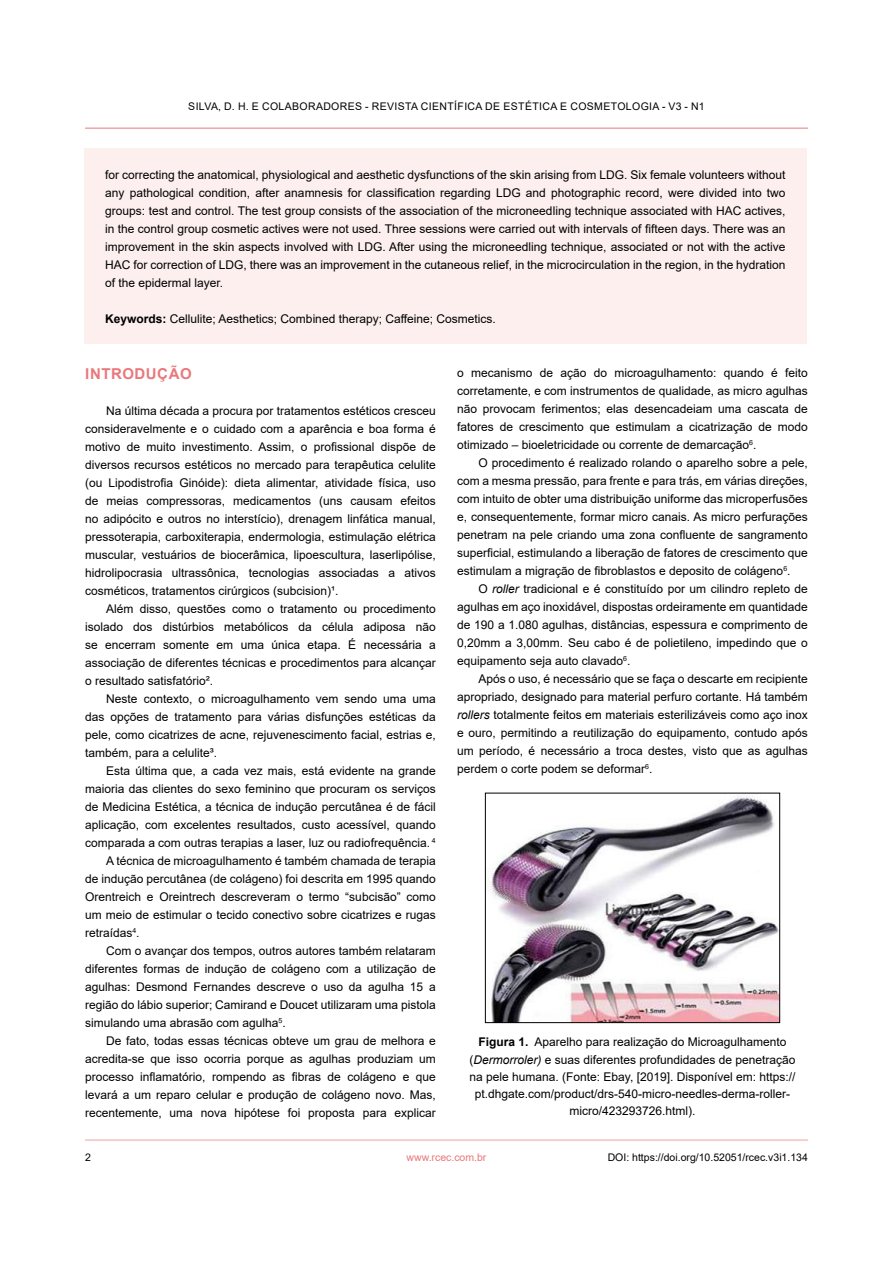
<style>
.page{position:relative;width:893px;height:1263px;background:#fff}
.page>*{position:absolute;margin:0;border:0;box-sizing:border-box;transform-origin:0 0}
.t1{font:700 15px "Arial";letter-spacing:.035em;color:#e9787c}
.t2{font:12px/18px "Arial";color:#000;text-align:justify}
.t3{font:10.5px "Arial";letter-spacing:.035em;color:#000}
.t4{font:10.5px "Arial";color:#000}
.t5{font:10.5px "Arial";color:#e9787c}
.s1{font-weight:700}
.s2{font-style:italic}
</style>
<div class="page">
<hr style="left:85px;top:128px;width:723px;height:1px;background:#e9787c">
<hr style="left:85px;top:1140px;width:723px;height:1px;background:#f0a09f">
<div style="left:84px;top:149px;width:723px;height:195px;background:#fcefee"></div>
<img style="left:489px;top:795px;width:289px;height:226px">
<div style="left:485px;top:793px;width:295px;height:230px;border:1px solid #000"></div>
<p class="t3" style="left:188px;top:99px;width:518px">SILVA, D. H. E COLABORADORES - REVISTA CIENTÍFICA DE ESTÉTICA E COSMETOLOGIA - V3 - N1</p>
<p class="t2" style="left:105px;top:166px;width:682px">for correcting the anatomical, physiological and aesthetic dysfunctions of the skin arising from LDG. Six female volunteers without any pathological condition, after anamnesis for classification regarding LDG and photographic record, were divided into two groups: test and control. The test group consists of the association of the microneedling technique associated with HAC actives, in the control group cosmetic actives were not used. Three sessions were carried out with intervals of fifteen days. There was an improvement in the skin aspects involved with LDG. After using the microneedling technique, associated or not with the active HAC for correction of LDG, there was an improvement in the cutaneous relief, in the microcirculation in the region, in the hydration of the epidermal layer.</p>
<p class="t2" style="left:105px;top:310px;width:392px"><span class="s1">Keywords:</span> Cellulite; Aesthetics; Combined therapy; Caffeine; Cosmetics.</p>
<p class="t1" style="left:85px;top:363px;width:108px">INTRODUÇÃO</p>
<p class="t2" style="left:85px;top:401px;width:352px;text-indent:21px">Na última década a procura por tratamentos estéticos cresceu consideravelmente e o cuidado com a aparência e boa forma é motivo de muito investimento. Assim, o profissional dispõe de diversos recursos estéticos no mercado para terapêutica celulite (ou Lipodistrofia Ginóide): dieta alimentar, atividade física, uso de meias compressoras, medicamentos (uns causam efeitos no adipócito e outros no interstício), drenagem linfática manual, pressoterapia, carboxiterapia, endermologia, estimulação elétrica muscular, vestuários de biocerâmica, lipoescultura, laserlipólise, hidrolipocrasia ultrassônica, tecnologias associadas a ativos cosméticos, tratamentos cirúrgicos (subcision)¹.</p>
<p class="t2" style="left:85px;top:599px;width:352px;text-indent:21px">Além disso, questões como o tratamento ou procedimento isolado dos distúrbios metabólicos da célula adiposa não se encerram somente em uma única etapa. É necessária a associação de diferentes técnicas e procedimentos para alcançar o resultado satisfatório².</p>
<p class="t2" style="left:85px;top:689px;width:352px;text-indent:21px">Neste contexto, o microagulhamento vem sendo uma uma das opções de tratamento para várias disfunções estéticas da pele, como cicatrizes de acne, rejuvenescimento facial, estrias e, também, para a celulite³.</p>
<p class="t2" style="left:106px;top:761px;width:331px">Esta última que, a cada vez mais, está evidente na grande</p>
<p class="t2" style="left:85px;top:779px;width:352px">maioria das clientes do sexo feminino que procuram os serviços</p>
<p class="t2" style="left:85px;top:797px;width:352px">de Medicina Estética, a técnica de indução percutânea é de fácil</p>
<p class="t2" style="left:85px;top:815px;width:352px">aplicação, com excelentes resultados, custo acessível, quando</p>
<p class="t2" style="left:85px;top:833px;width:352px">comparada a com outras terapias a laser, luz ou radiofrequência. <sup>4</sup></p>
<p class="t2" style="left:106px;top:851px;width:331px">A técnica de microagulhamento é também chamada de terapia</p>
<p class="t2" style="left:85px;top:869px;width:352px">de indução percutânea (de colágeno) foi descrita em 1995 quando</p>
<p class="t2" style="left:85px;top:887px;width:352px">Orentreich e Oreintrech descreveram o termo “subcisão” como</p>
<p class="t2" style="left:85px;top:905px;width:352px">um meio de estimular o tecido conectivo sobre cicatrizes e rugas</p>
<p class="t2" style="left:85px;top:923px;width:56px">retraídas<sup>4</sup>.</p>
<p class="t2" style="left:106px;top:941px;width:331px">Com o avançar dos tempos, outros autores também relataram</p>
<p class="t2" style="left:85px;top:959px;width:352px">diferentes formas de indução de colágeno com a utilização de</p>
<p class="t2" style="left:85px;top:977px;width:352px">agulhas: Desmond Fernandes descreve o uso da agulha 15 a</p>
<p class="t2" style="left:85px;top:995px;width:352px">região do lábio superior; Camirand e Doucet utilizaram uma pistola</p>
<p class="t2" style="left:85px;top:1013px;width:202px">simulando uma abrasão com agulha<sup>5</sup>.</p>
<p class="t2" style="left:106px;top:1031px;width:331px">De fato, todas essas técnicas obteve um grau de melhora e</p>
<p class="t2" style="left:85px;top:1049px;width:352px">acredita-se que isso ocorria porque as agulhas produziam um</p>
<p class="t2" style="left:85px;top:1067px;width:352px">processo inflamatório, rompendo as fibras de colágeno e que</p>
<p class="t2" style="left:85px;top:1085px;width:352px">levará a um reparo celular e produção de colágeno novo. Mas,</p>
<p class="t2" style="left:85px;top:1103px;width:352px">recentemente, uma nova hipótese foi proposta para explicar</p>
<p class="t2" style="left:457px;top:363px;width:352px">o mecanismo de ação do microagulhamento: quando é feito corretamente, e com instrumentos de qualidade, as micro agulhas não provocam ferimentos; elas desencadeiam uma cascata de fatores de crescimento que estimulam a cicatrização de modo otimizado – bioeletricidade ou corrente de demarcação<sup>6</sup>.</p>
<p class="t2" style="left:457px;top:453px;width:352px;text-indent:21px">O procedimento é realizado rolando o aparelho sobre a pele, com a mesma pressão, para frente e para trás, em várias direções, com intuito de obter uma distribuição uniforme das microperfusões e, consequentemente, formar micro canais. As micro perfurações penetram na pele criando uma zona confluente de sangramento superficial, estimulando a liberação de fatores de crescimento que estimulam a migração de fibroblastos e deposito de colágeno<sup>6</sup>.</p>
<p class="t2" style="left:457px;top:579px;width:352px;text-indent:21px">O <span class="s2">roller</span> tradicional e é constituído por um cilindro repleto de agulhas em aço inoxidável, dispostas ordeiramente em quantidade de 190 a 1.080 agulhas, distâncias, espessura e comprimento de 0,20mm a 3,00mm. Seu cabo é de polietileno, impedindo que o equipamento seja auto clavado<sup>6</sup>.</p>
<p class="t2" style="left:457px;top:669px;width:352px;text-indent:21px">Após o uso, é necessário que se faça o descarte em recipiente apropriado, designado para material perfuro cortante. Há também <span class="s2">rollers</span> totalmente feitos em materiais esterilizáveis como aço inox e ouro, permitindo a reutilização do equipamento, contudo após um período, é necessário a troca destes, visto que as agulhas perdem o corte podem se deformar<sup>6</sup>.</p>
<p class="t2" style="left:469px;top:1033px;width:328px;line-height:17.2px;text-align:center"><span class="s1">Figura 1.</span> Aparelho para realização do Microagulhamento (<span class="s2">Dermorroler)</span> e suas diferentes profundidades de penetração na pele humana. (Fonte: Ebay, [2019]. Disponível em: https:// pt.dhgate.com/product/drs-540-micro-needles-derma-roller&shy;micro/423293726.html).</p>
<p class="t3" style="left:85px;top:1149px;width:7px">2</p>
<p class="t5" style="left:406px;top:1150px;width:81px">www.rcec.com.br</p>
<p class="t4" style="left:608px;top:1150px;width:202px">DOI: https://doi.org/10.52051/rcec.v3i1.134</p>
</div>
